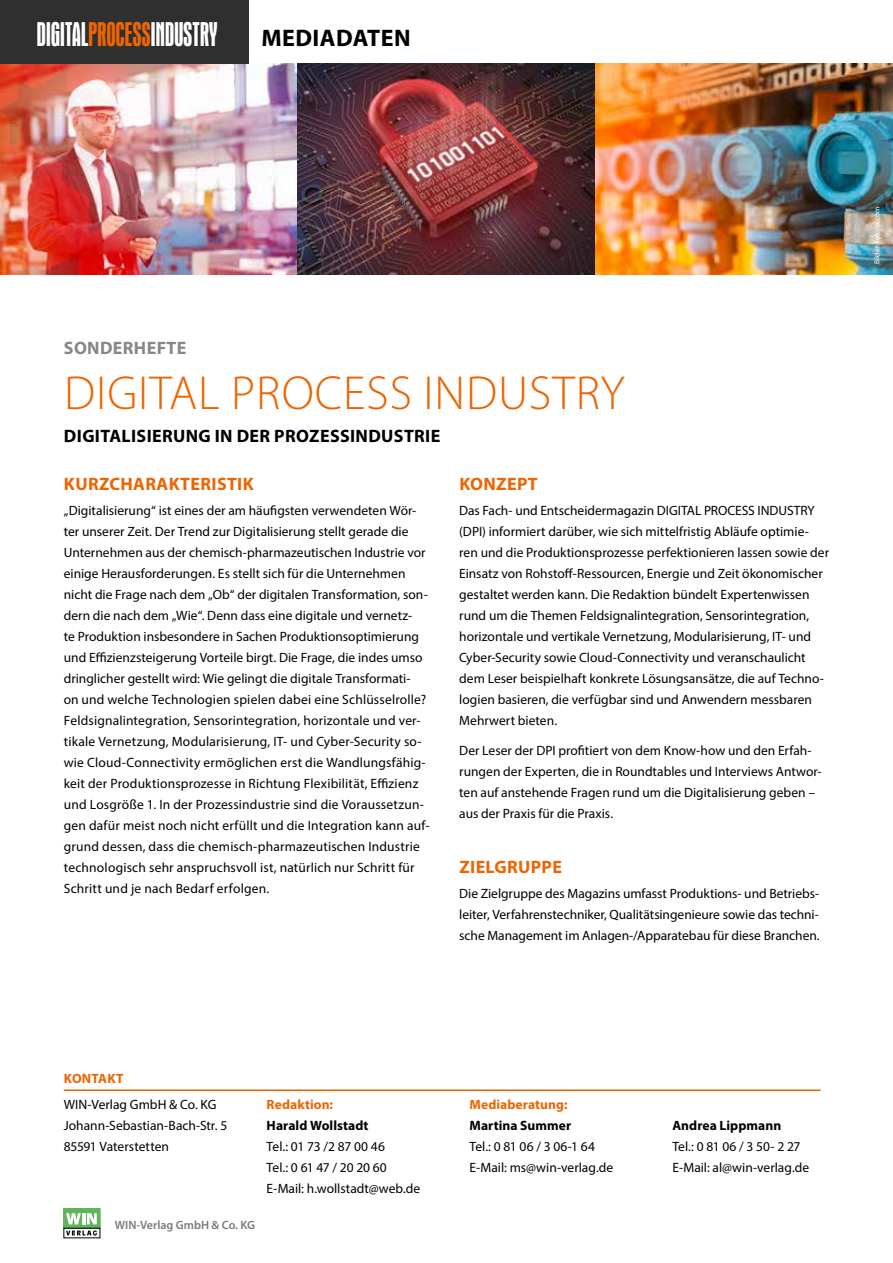
<style>
.page{position:relative;width:893px;height:1263px;background:#fff}
.page>*{position:absolute;margin:0;border:0;box-sizing:border-box;transform-origin:0 0}
.t1{font:300 48px "Myriad Pro";letter-spacing:.02em;color:#ec6502}
.t2{font:condensed 34.95px "Aurora BT";letter-spacing:-.005em;color:#fff}
.t3{font:700 24px "Myriad Pro";letter-spacing:.02em;color:#000}
.t4{font:700 18px "Myriad Pro";letter-spacing:.02em;color:#000}
.t5{font:700 18px "Myriad Pro";letter-spacing:.02em;color:#ec6502}
.t6{font:700 18px "Myriad Pro";letter-spacing:.02em;color:#878786}
.t7{font:13.5px/21px "Myriad Pro";color:#000}
.t8{font:700 13.5px "Myriad Pro";letter-spacing:.005em;color:#000}
.t9{font:700 13.5px "Myriad Pro";letter-spacing:.005em;color:#ec6502}
.t10{font:600 12px "Myriad Pro";color:#7b7b7a}
.t11{font:7.5px "Myriad Pro";letter-spacing:.01em;color:#fff}
.s1{color:#ec6502}
</style>
<div class="page">
<img style="left:0;top:64px;width:893px;height:210px">
<div style="left:0;top:0;width:249px;height:64px;background:#2f2f2f"></div>
<svg style="left:67px;top:1235px;width:30px;height:1px"></svg>
<div style="left:64px;top:1208px;width:36px;height:20px;background:#60b55a"></div>
<div style="left:64px;top:1208px;width:36px;height:20px;border:1px solid #60b55a"></div>
<svg style="left:66px;top:1213px;width:31px;height:11px"></svg>
<div style="left:64px;top:1228px;width:36px;height:10px;border:1px solid #000"></div>
<svg style="left:66px;top:1230px;width:31px;height:5px"></svg>
<hr style="left:64px;top:1089px;width:757px;height:2px;background:#ec6502">
<h2 class="t2" style="left:37px;top:16px;width:182px">DIGITAL<span class="s1">PROCESS</span>INDUSTRY</h2>
<h3 class="t3" style="left:261px;top:23px;width:151px">MEDIADATEN</h3>
<h3 class="t6" style="left:64px;top:336px;width:124px">SONDERHEFTE</h3>
<h1 class="t1" style="left:64px;top:364px;width:562px">DIGITAL PROCESS INDUSTRY</h1>
<h3 class="t4" style="left:64px;top:424px;width:378px">DIGITALISIERUNG IN DER PROZESSINDUSTRIE</h3>
<h3 class="t5" style="left:64px;top:472px;width:191px">KURZCHARAKTERISTIK</h3>
<p class="t7" style="left:64px;top:500px;width:367px">„Digitalisierung“ ist eines der am häufigsten verwendeten Wör&shy;ter unserer Zeit. Der Trend zur Digitalisierung stellt gerade die Unternehmen aus der chemisch-pharmazeutischen Industrie vor einige Herausforderungen. Es stellt sich für die Unternehmen nicht die Frage nach dem „Ob“ der digitalen Transformation, son&shy;dern die nach dem „Wie“. Denn dass eine digitale und vernetz-<br>te Produktion insbesondere in Sachen Produktionsoptimierung und Effizienzsteigerung Vorteile birgt. Die Frage, die indes umso dringlicher gestellt wird: Wie gelingt die digitale Transformati-<br>on und welche Technologien spielen dabei eine Schlüsselrolle?<br>Feldsignalintegration, Sensorintegration, horizontale und ver&shy;tikale Vernetzung, Modularisierung, IT- und Cyber-Security so&shy;wie Cloud-Connectivity ermöglichen erst die Wandlungsfähig&shy;keit der Produktionsprozesse in Richtung Flexibilität, Effizienz und Losgröße 1. In der Prozessindustrie sind die Voraussetzun&shy;gen dafür meist noch nicht erfüllt und die Integration kann auf&shy;grund dessen, dass die chemisch-pharmazeutischen Industrie technologisch sehr anspruchsvoll ist, natürlich nur Schritt für Schritt und je nach Bedarf erfolgen.</p>
<h3 class="t5" style="left:459px;top:472px;width:80px">KONZEPT</h3>
<p class="t7" style="left:459px;top:500px;width:371px">Das Fach- und Entscheidermagazin DIGITAL PROCESS INDUSTRY (DPI) informiert darüber, wie sich mittelfristig Abläufe optimie&shy;ren und die Produktionsprozesse perfektionieren lassen sowie der Einsatz von Rohstoff-Ressourcen, Energie und Zeit ökonomischer gestaltet werden kann. Die Redaktion bündelt Expertenwissen rund um die Themen Feldsignalintegration, Sensorintegration, horizontale und vertikale Vernetzung, Modularisierung, IT- und Cyber-Security sowie Cloud-Connectivity und veranschaulicht dem Leser beispielhaft konkrete Lösungsansätze, die auf Techno&shy;logien basieren, die verfügbar sind und Anwendern messbaren Mehrwert bieten.</p>
<p class="t7" style="left:459px;top:739px;width:364px">Der Leser der DPI profitiert von dem Know-how und den Erfah&shy;rungen der Experten, die in Roundtables und Interviews Antwor&shy;ten auf anstehende Fragen rund um die Digitalisierung geben – aus der Praxis für die Praxis.</p>
<h3 class="t5" style="left:459px;top:855px;width:104px">ZIELGRUPPE</h3>
<p class="t7" style="left:459px;top:883px;width:362px;text-align:justify">Die Zielgruppe des Magazins umfasst Produktions- und Betriebs&shy;leiter, Verfahrenstechniker, Qualitätsingenieure sowie das techni&shy;sche Management im Anlagen-/Apparatebau für diese Branchen.</p>
<p class="t11" style="left:872px;top:264px;width:59px;rotate:-90deg">Bilder: fotolia.com</p>
<p class="t9" style="left:64px;top:1070px;width:61px">KONTAKT</p>
<p class="t7" style="left:64px;top:1093px;width:165px">WIN-Verlag GmbH &amp; Co. KG<br>Johann-Sebastian-Bach-Str. 5<br>85591 Vaterstetten</p>
<p class="t9" style="left:267px;top:1095px;width:68px">Redaktion:</p>
<p class="t8" style="left:267px;top:1116px;width:103px">Harald Wollstadt</p>
<p class="t7" style="left:267px;top:1135px;width:155px">Tel.: 01 73 /2 87 00 46<br>Tel.: 0 61 47 / 20 20 60<br>E-Mail: h.wollstadt@web.de</p>
<p class="t10" style="left:115px;top:1218px;width:142px">WIN-Verlag GmbH &amp; Co. KG</p>
<p class="t9" style="left:469px;top:1095px;width:100px">Mediaberatung:</p>
<p class="t8" style="left:469px;top:1116px;width:103px">Martina Summer</p>
<p class="t7" style="left:469px;top:1135px;width:145px">Tel.: 0 81 06 / 3 06-1 64<br>E-Mail: ms@win-verlag.de</p>
<p class="t8" style="left:672px;top:1116px;width:110px">Andrea Lippmann</p>
<p class="t7" style="left:672px;top:1135px;width:138px">Tel.: 0 81 06 / 3 50- 2 27<br>E-Mail: al@win-verlag.de</p>
</div>
